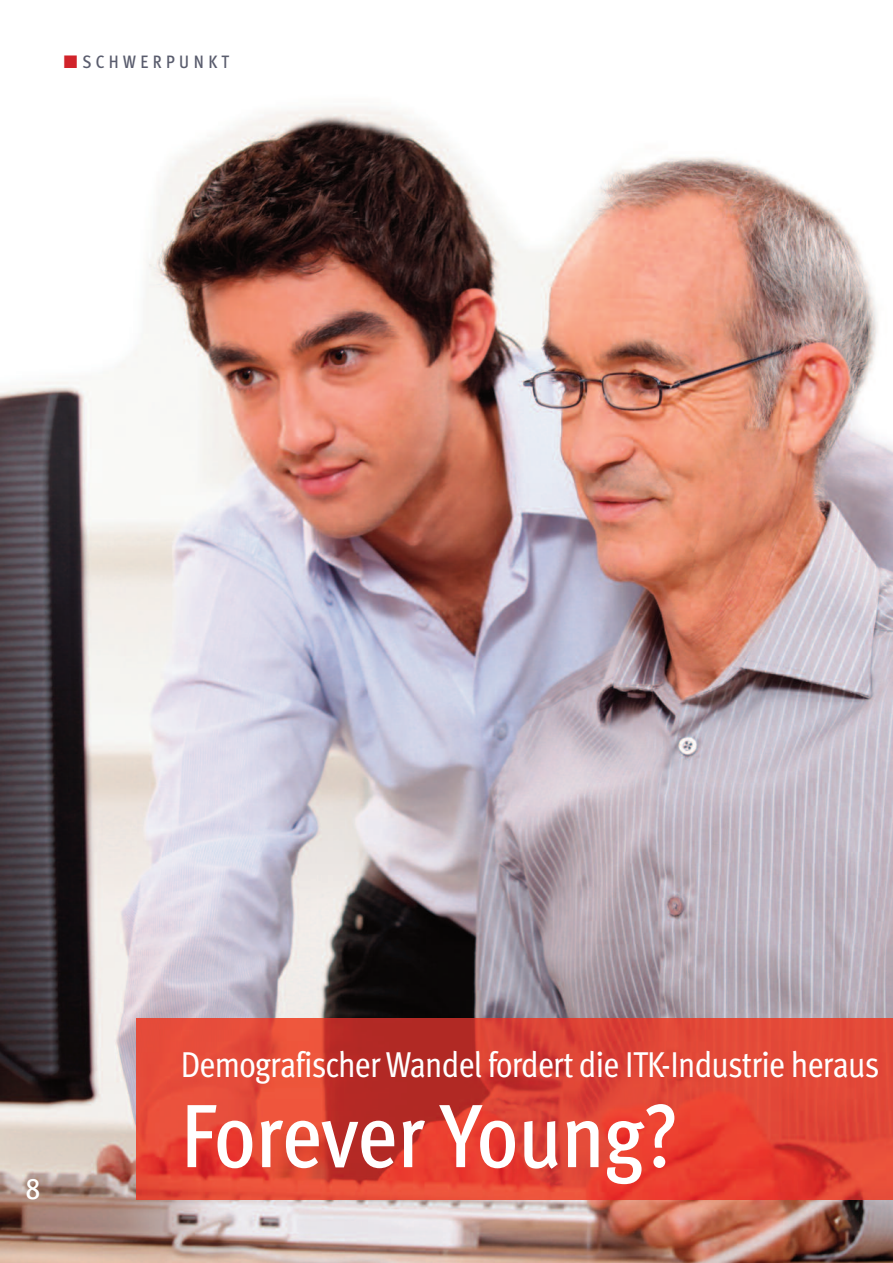
<style>
.page{position:relative;width:893px;height:1263px;background:#fff}
.page>*{position:absolute;margin:0;border:0;box-sizing:border-box;transform-origin:0 0}
.t1{font:500 90px "Meta Cond";letter-spacing:-.005em;color:#fff}
.t2{font:36px "Meta Cond";letter-spacing:-.02em;color:#fff}
.t3{font:30px "Meta Cond Medium Expert";color:#fff}
.t4{font:500 18px "Meta Cond";letter-spacing:.25em;color:#5a5d6e}
.s1{color:#d1232a}
</style>
<div class="page">
<img style="left:0;top:107px;width:893px;height:1156px">
<img style="left:137px;top:1018px;width:756px;height:181px">
<p class="t4" style="left:64px;top:55px;width:167px"><span class="s1">■</span>SCHWERPUNKT</p>
<p class="t3" style="left:26px;top:1178px;width:16px">8</p>
<p class="t2" style="left:181px;top:1052px;width:700px">Demografischer Wandel fordert die ITK-Industrie heraus</p>
<h1 class="t1" style="left:181px;top:1105px;width:499px">Forever Young?</h1>
</div>
